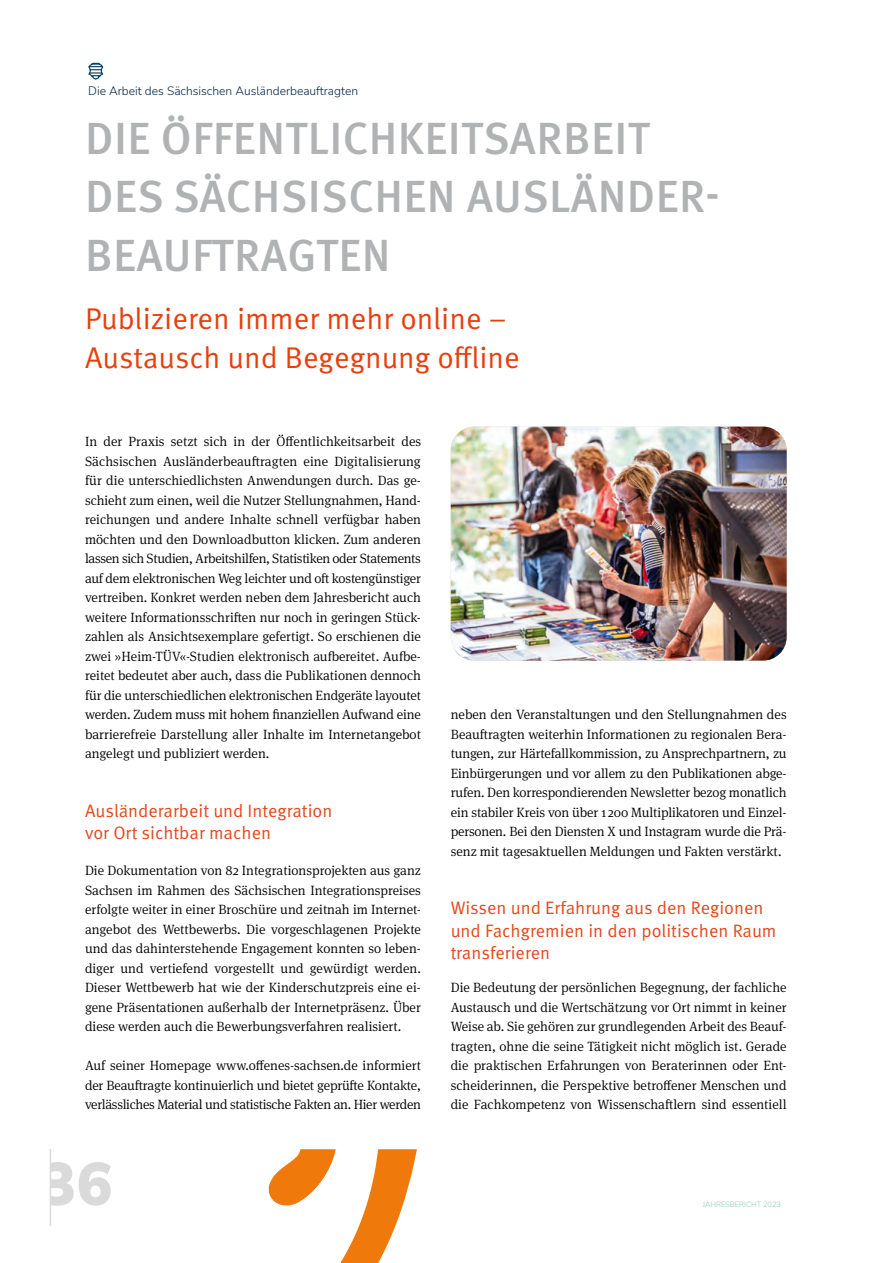
<style>
.page{position:relative;width:893px;height:1263px;background:#fff}
.page>*{position:absolute;margin:0;border:0;box-sizing:border-box;transform-origin:0 0}
.t1{font:900 60px "Nunito Sans";color:#dadada}
.H1_Grau{font:500 45px/58.5px "Meta Pro";letter-spacing:.01em;color:#b1b2b3}
.H2_Orange{font:30px/39px "Meta Pro Norm";color:#e73f0c}
.H3_orange{font:18px/22.5px "Meta Pro Norm";color:#e5471a}
.P_Blocktext_serif_oE{font:300 13.5px/19.5px "Meta Serif Pro";color:#000;text-align:justify}
.ART_Rubrik{font:300 12px "Nunito Sans";color:#002545}
.t2{font:300 7.5px "Nunito Sans";color:#8acab7}
</style>
<div class="page">
<img style="left:451px;top:427px;width:336px;height:234px">
<hr style="left:50px;top:1149px;width:1px;height:77px;background:#dadada">
<svg style="left:268px;top:1149px;width:149px;height:114px"></svg>
<svg style="left:88px;top:63px;width:15px;height:17px"></svg>
<p class="ART_Rubrik" style="left:88px;top:83px;width:271px">Die Arbeit des Sächsischen Ausländerbeauftragten</p>
<p class="H1_Grau" style="left:85px;top:106px;width:636px">DIE ÖFFENTLICHKEITSARBEIT<br>DES SÄCHSISCHEN AUSLÄNDER-<br>BEAUFTRAGTEN</p>
<p class="H2_Orange" style="left:85px;top:297px;width:436px">Publizieren immer mehr online –<br>Austausch und Begegnung offline</p>
<p class="P_Blocktext_serif_oE" style="left:85px;top:431px;width:338px">In der Praxis setzt sich in der Öffentlichkeitsarbeit des Sächsischen Ausländerbeauftragten eine Digitalisierung für die unterschiedlichsten Anwendungen durch. Das ge&shy;schieht zum einen, weil die Nutzer Stellungnahmen, Hand&shy;reichungen und andere Inhalte schnell verfügbar haben möchten und den Downloadbutton klicken. Zum anderen lassen sich Studien, Arbeitshilfen, Statistiken oder Statements auf dem elektronischen Weg leichter und oft kostengünstiger vertreiben. Konkret werden neben dem Jahresbericht auch weitere Informationsschriften nur noch in geringen Stück&shy;zahlen als Ansichtsexemplare gefertigt. So erschienen die zwei »Heim-TÜV«-Studien elektronisch aufbereitet. Aufbe&shy;reitet bedeutet aber auch, dass die Publikationen dennoch für die unterschiedlichen elektronischen Endgeräte layoutet werden. Zudem muss mit hohem finanziellen Aufwand eine barrierefreie Darstellung aller Inhalte im Internetangebot angelegt und publiziert werden.</p>
<p class="H3_orange" style="left:85px;top:798px;width:249px">Ausländerarbeit und Integration vor Ort sichtbar machen</p>
<p class="P_Blocktext_serif_oE" style="left:85px;top:860px;width:337px">Die Dokumentation von 82 Integrationsprojekten aus ganz Sachsen im Rahmen des Sächsischen Integrationspreises erfolgte weiter in einer Broschüre und zeitnah im Internet&shy;angebot des Wettbewerbs. Die vorgeschlagenen Projekte und das dahinterstehende Engagement konnten so leben&shy;diger und vertiefend vorgestellt und gewürdigt werden.<br>Dieser Wettbewerb hat wie der Kinderschutzpreis eine ei&shy;gene Präsentationen außerhalb der Internetpräsenz. Über diese werden auch die Bewerbungsverfahren realisiert.</p>
<p class="P_Blocktext_serif_oE" style="left:85px;top:1055px;width:337px">Auf seiner Homepage www.offenes-sachsen.de informiert der Beauftragte kontinuierlich und bietet geprüfte Kontakte, verlässliches Material und statistische Fakten an. Hier werden</p>
<h1 class="t1" style="left:40px;top:1141px;width:74px">36</h1>
<p class="P_Blocktext_serif_oE" style="left:451px;top:704px;width:337px">neben den Veranstaltungen und den Stellungnahmen des Beauftragten weiterhin Informationen zu regionalen Bera&shy;tungen, zur Härtefallkommission, zu Ansprechpartnern, zu Einbürgerungen und vor allem zu den Publikationen abge&shy;rufen. Den korrespondierenden Newsletter bezog monatlich ein stabiler Kreis von über 1200 Multiplikatoren und Einzel&shy;personen. Bei den Diensten X und Instagram wurde die Prä&shy;senz mit tagesaktuellen Meldungen und Fakten verstärkt.</p>
<p class="H3_orange" style="left:451px;top:895px;width:327px">Wissen und Erfahrung aus den Regionen und Fachgremien in den politischen Raum transferieren</p>
<p class="P_Blocktext_serif_oE" style="left:451px;top:977px;width:337px">Die Bedeutung der persönlichen Begegnung, der fachliche Austausch und die Wertschätzung vor Ort nimmt in keiner Weise ab. Sie gehören zur grundlegenden Arbeit des Beauf&shy;tragten, ohne die seine Tätigkeit nicht möglich ist. Gerade die praktischen Erfahrungen von Beraterinnen oder Ent&shy;scheiderinnen, die Perspektive betroffener Menschen und die Fachkompetenz von Wissenschaftlern sind essentiell</p>
<p class="t2" style="left:703px;top:1199px;width:80px">JAHRESBERICHT 2023</p>
</div>
